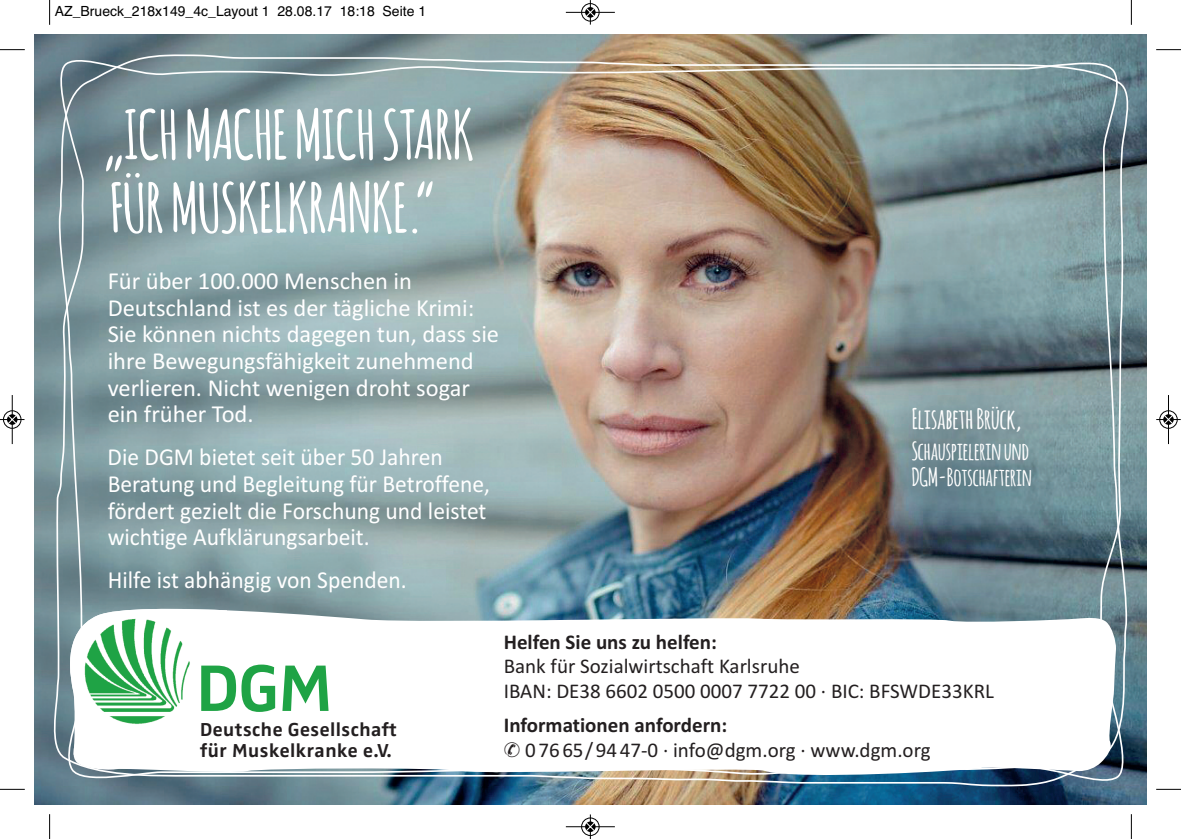
<style>
.page{position:relative;width:1181px;height:839px;background:#fff}
.page>*{position:absolute;margin:0;border:0;box-sizing:border-box;transform-origin:0 0}
.t1{font:700 67.9px "Zwo OT";color:#1fa345}
.t2{font:700 66.5px/73px "Amatic";color:#fff}
.t3{font:700 28px "Amatic";color:#fff}
.t4{font:24.5px/26.8px "Calibri";color:#fff}
.t5{font:24.5px/26.8px "Calibri";color:#fff;scale:.96 1}
.t6{font:700 24.5px/26.2px "Amatic";color:#fff}
.t7{font:21px/24.5px "Calibri";color:#231f20}
.t8{font:700 21px "Calibri";color:#231f20}
.t9{font:700 19.43px/21px "Zwo OT";letter-spacing:.025em;color:#231f20}
.t10{font:14px "Helvetica";color:#000}
.s1{font-weight:700}
</style>
<div class="page">
<img style="left:35px;top:35px;width:1111px;height:769px">
<img style="left:58px;top:54px;width:1078px;height:735px">
<svg style="left:60px;top:599px;width:1056px;height:181px"></svg>
<img style="left:70px;top:608px;width:157px;height:146px">
<svg style="left:49px;top:0;width:1px;height:25px"></svg>
<svg style="left:0;top:49px;width:25px;height:1px"></svg>
<svg style="left:1131px;top:0;width:1px;height:25px"></svg>
<svg style="left:1156px;top:49px;width:25px;height:1px"></svg>
<svg style="left:49px;top:814px;width:1px;height:24px"></svg>
<svg style="left:0;top:788px;width:25px;height:1px"></svg>
<svg style="left:1131px;top:814px;width:1px;height:24px"></svg>
<svg style="left:1156px;top:788px;width:25px;height:1px"></svg>
<div style="left:581px;top:3px;width:19px;height:19px;border:1px solid #fff;border-radius:50%"></div>
<hr style="left:566px;top:12px;width:49px;height:1px;background:#000">
<div style="left:581px;top:3px;width:18px;height:18px;border:1px solid #000;border-radius:50%"></div>
<svg style="left:586px;top:0;width:9px;height:25px"></svg>
<div style="left:581px;top:817px;width:19px;height:18px;border:1px solid #fff;border-radius:50%"></div>
<hr style="left:566px;top:826px;width:49px;height:1px;background:#000">
<div style="left:581px;top:817px;width:18px;height:18px;border:1px solid #000;border-radius:50%"></div>
<svg style="left:586px;top:814px;width:9px;height:24px"></svg>
<div style="left:3px;top:410px;width:19px;height:19px;border:1px solid #fff;border-radius:50%"></div>
<hr style="left:12px;top:395px;width:1px;height:49px;background:#000">
<div style="left:3px;top:410px;width:18px;height:18px;border:1px solid #000;border-radius:50%"></div>
<svg style="left:0;top:415px;width:24px;height:9px"></svg>
<div style="left:1159px;top:410px;width:18px;height:19px;border:1px solid #fff;border-radius:50%"></div>
<hr style="left:1168px;top:395px;width:1px;height:49px;background:#000">
<div style="left:1159px;top:410px;width:18px;height:18px;border:1px solid #000;border-radius:50%"></div>
<svg style="left:1156px;top:415px;width:24px;height:9px"></svg>
<p class="t10" style="left:55px;top:3px;width:373px">AZ_Brueck_218x149_4c_Layout 1 28.08.17 18:18 Seite 1</p>
<h2 class="t2" style="left:103px;top:100px;width:372px">„ICH MACHE MICHSTARK<br>FÜR MUSKELKRANKE.“</h2>
<p class="t4" style="left:108px;top:267px;width:393px">Für über 100.000 Menschen in<br>Deutschland ist es der tägliche Krimi:<br>Sie können nichts dagegen tun, dass sie ihre Bewegungsfähigkeit zunehmend verlieren. Nicht wenigen droht sogar ein früher Tod.</p>
<p class="t5" style="left:108px;top:443px;width:400px">Die DGM bietet seit über 50 Jahren Beratung und Begleitung für Betroffene, fördert gezielt die Forschung und leistet wichtige Aufklärungsarbeit.</p>
<p class="t5" style="left:108px;top:566px;width:313px">Hilfe ist abhängig von Spenden.</p>
<p class="t3" style="left:911px;top:402px;width:111px">ElisabethBrück,</p>
<p class="t6" style="left:911px;top:438px;width:122px">Schauspielerin und<br>DGM-Botschafterin</p>
<h1 class="t1" style="left:196px;top:663px;width:138px">DGM</h1>
<p class="t9" style="left:200px;top:720px;width:198px">Deutsche Gesellschaft für Muskelkranke e.V.</p>
<p class="t8" style="left:504px;top:629px;width:215px">Helfen Sie uns zu helfen:</p>
<p class="t7" style="left:504px;top:653px;width:491px">Bank für Sozialwirtschaft Karlsruhe<br>IBAN: DE38 6602 0500 0007 7722 00 · BIC: BFSWDE33KRL</p>
<p class="t7" style="left:504px;top:712px;width:428px"><span class="s1">Informationen anfordern:<br></span>✆ 07665/9447-0 · info@dgm.org · www.dgm.org</p>
</div>
